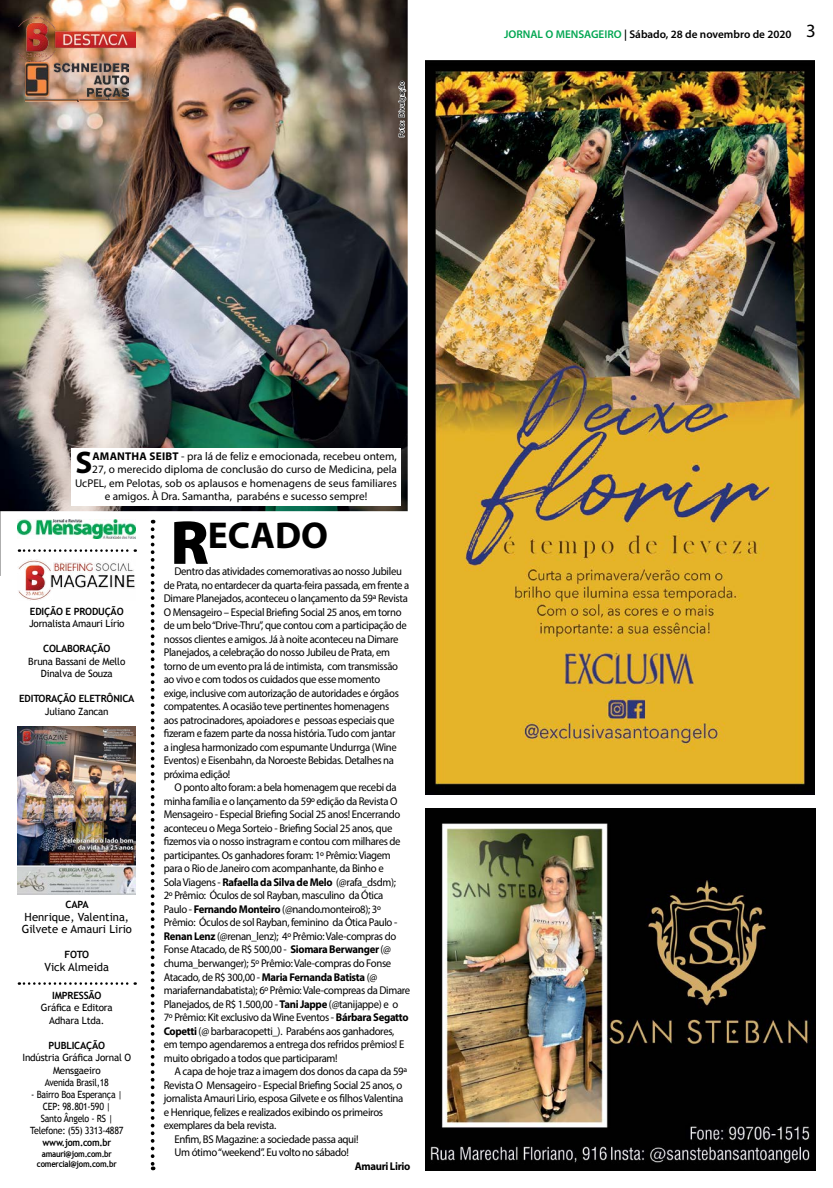
<style>
.page{position:relative;width:833px;height:1188px;background:#fff}
.page>*{position:absolute;margin:0;border:0;box-sizing:border-box;transform-origin:0 0}
.t1{font:700 37.5px "Myriad Pro";color:#000}
.t2{font:700 31.25px "Myriad Pro";color:#000}
.t3{font:11.25px/13.5px "Myriad Pro";letter-spacing:-.03em;color:#000;scale:.95 1}
.t4{font:11.25px "Myriad Pro";letter-spacing:-.03em;color:#000;scale:.96 1}
.t5{font:11.25px "Myriad Pro";color:#000}
.t6{font:11.25px/12.5px "Trebuchet MS";color:#000}
.t7{font:600 11.25px "Myriad Pro";color:#000}
.t8{font:700 11.25px "Myriad Pro";letter-spacing:-.03em;color:#000;scale:.96 1}
.t9{font:10px/12.5px "Trebuchet MS";letter-spacing:-.02em;color:#000;text-align:center}
.t10{font:700 10px "Trebuchet MS";letter-spacing:-.02em;color:#000}
.t11{font:10px/12px "Trebuchet MS";letter-spacing:-.02em;color:#000;text-align:center;scale:.89 1}
.t12{font:700 10px "Trebuchet MS";letter-spacing:-.02em;color:#000;scale:.89 1}
.t13{font:700 8.75px/10.5px "Trebuchet MS";letter-spacing:-.03em;color:#000;text-align:center;scale:.89 1}
.t14{font:600 7.5px "Myriad Pro";color:#000}
.s1{color:#00a651}
.s2{font-weight:400;font-size:18.75px}
.s3{font-weight:700}
.s4{font-weight:900;font-size:62.5px}
</style>
<div class="page">
<img style="left:425px;top:808px;width:390px;height:361px">
<img style="left:425px;top:60px;width:390px;height:734px">
<img style="left:18px;top:559px;width:117px;height:41px">
<svg style="left:151px;top:529px;width:3px;height:640px"></svg>
<svg style="left:19px;top:549px;width:117px;height:2px"></svg>
<svg style="left:19px;top:982px;width:117px;height:2px"></svg>
<img style="left:18px;top:519px;width:118px;height:19px">
<svg style="left:0;top:511px;width:1px;height:64px"></svg>
<img style="left:0;top:0;width:408px;height:511px">
<svg style="left:397px;top:81px;width:10px;height:57px"></svg>
<div style="left:71px;top:448px;width:329px;height:57px;background:#fff"></div>
<img style="left:25px;top:62px;width:103px;height:40px">
<img style="left:18px;top:18px;width:117px;height:43px">
<img style="left:18px;top:726px;width:118px;height:168px">
<p class="t14" style="left:397px;top:137px;width:58px;rotate:-90deg">Foto: Divulgação</p>
<p class="t7" style="left:504px;top:27px;width:313px"><span class="s1">JORNAL O MENSAGEIRO</span> | Sábado, 28 de novembro de 2020 <span class="s2">3</span></p>
<h2 class="t2" style="left:75px;top:442px;width:18px">S</h2>
<p class="t5" style="left:92px;top:449px;width:306px"><span class="s3">AMANTHA SEIBT</span> - pra lá de feliz e emocionada, recebeu ontem,</p>
<p class="t5" style="left:92px;top:462px;width:306px">27, o merecido diploma de conclusão do curso de Medicina, pela</p>
<p class="t5" style="left:75px;top:476px;width:323px">UcPEL, em Pelotas, sob os aplausos e homenagens de seus familiares</p>
<p class="t5" style="left:105px;top:489px;width:264px">e amigos. À Dra. Samantha, parabéns e sucesso sempre!</p>
<p class="t10" style="left:30px;top:604px;width:95px">EDIÇÃO E PRODUÇÃO</p>
<p class="t9" style="left:29px;top:617px;width:97px">Jornalista Amauri Lírio</p>
<p class="t10" style="left:43px;top:642px;width:69px">COLABORAÇÃO</p>
<p class="t9" style="left:28px;top:655px;width:98px">Bruna Bassani de Mello<br>Dinalva de Souza</p>
<p class="t10" style="left:19px;top:692px;width:117px">EDITORAÇÃO ELETRÔNICA</p>
<p class="t9" style="left:45px;top:705px;width:65px">Juliano Zancan</p>
<p class="t10" style="left:66px;top:898px;width:25px">CAPA</p>
<p class="t6" style="left:22px;top:910px;width:112px">Henrique, Valentina,<br>Gilvete e Amauri Lirio</p>
<p class="t10" style="left:65px;top:948px;width:26px">FOTO</p>
<p class="t6" style="left:45px;top:960px;width:66px">Vick Almeida</p>
<p class="t10" style="left:52px;top:988px;width:51px">IMPRESSÃO</p>
<p class="t9" style="left:41px;top:1001px;width:73px">Gráfica e Editora<br>Adhara Ltda.</p>
<p class="t10" style="left:49px;top:1038px;width:58px">PUBLICAÇÃO</p>
<p class="t9" style="left:22px;top:1051px;width:110px">Indústria Gráfica Jornal O<br>Mensgaeiro<br>Avenida Brasil,18</p>
<p class="t11" style="left:30px;top:1088px;width:106px">- Bairro Boa Esperança |<br>CEP: 98.801-590 |<br>Santo Ângelo - RS |<br>Telefone: (55) 3313-4887</p>
<p class="t12" style="left:43px;top:1136px;width:79px">www.jom.com.br</p>
<p class="t13" style="left:37px;top:1148px;width:91px">amauri@jom.com.br comercial@jom.com.br</p>
<h1 class="t1" style="left:170px;top:511px;width:159px"><span class="s4">R</span>ECADO</h1>
<p class="t3" style="left:164px;top:564px;width:260px;text-indent:11px">Dentro das atividades comemorativas ao nosso Jubileu de Prata, no entardecer da quarta-feira passada, em frente a Dimare Planejados, aconteceu o lançamento da 59ª Revista O Mensageiro – Especial Briefing Social 25 anos, em torno de um belo “Drive-Thru”, que contou com a participação de nossos clientes e amigos. Já à noite aconteceu na Dimare Planejados, a celebração do nosso Jubileu de Prata, em torno de um evento pra lá de intimista, com transmissão ao vivo e com todos os cuidados que esse momento<br>exige, inclusive com autorização de autoridades e órgãos compatentes. A ocasião teve pertinentes homenagens<br>aos patrocinadores, apoiadores e pessoas especiais que fizeram e fazem parte da nossa história. Tudo com jantar<br>a inglesa harmonizado com espumante Undurrga (Wine Eventos) e Eisenbahn, da Noroeste Bebidas. Detalhes na próxima edição!</p>
<p class="t3" style="left:164px;top:780px;width:261px;text-indent:11px">O ponto alto foram: a bela homenagem que recebi da minha família e o lançamento da 59º edição da Revista O Mensageiro - Especial Briefing Social 25 anos! Encerrando aconteceu o Mega Sorteio - Briefing Social 25 anos, que fizemos via o nosso instragram e contou com milhares de participantes. Os ganhadores foram: 1º Prêmio: Viagem para o Rio de Janeiro com acompanhante, da Binho e<br>Sola Viagens - <span class="s3">Rafaella da Silva de Melo</span> (@rafa_dsdm);<br>2º Prêmio: Óculos de sol Rayban, masculino da Ótica<br>Paulo - <span class="s3">Fernando Monteiro</span> (@nando.monteiro8); 3º Prêmio: Óculos de sol Rayban, feminino da Ótica Paulo - <span class="s3">Renan Lenz</span> (@renan_lenz); 4º Prêmio: Vale-compras do Fonse Atacado, de R$ 500,00 - <span class="s3">Siomara Berwanger</span> (@ chuma_berwanger); 5º Prêmio: Vale-compras do Fonse Atacado, de R$ 300,00 - <span class="s3">Maria Fernanda Batista</span> (@ mariafernandabatista); 6º Prêmio: Vale-compreas da Dimare Planejados, de R$ 1.500,00 - <span class="s3">Tani Jappe</span> (@tanijappe) e o<br>7º Prêmio: Kit exclusivo da Wine Eventos - <span class="s3">Bárbara Segatto Copetti</span> (@ barbaracopetti_). Parabéns aos ganhadores, em tempo agendaremos a entrega dos refridos prêmios! E muito obrigado a todos que participaram!</p>
<p class="t4" style="left:174px;top:1063px;width:244px">A capa de hoje traz a imagem dos donos da capa da 59ª</p>
<p class="t4" style="left:164px;top:1077px;width:250px">Revista O Mensageiro - Especial Briefing Social 25 anos, o</p>
<p class="t4" style="left:164px;top:1090px;width:251px">jornalista Amauri Lirio, esposa Gilvete e os filhos Valentina</p>
<p class="t4" style="left:164px;top:1104px;width:230px">e Henrique, felizes e realizados exibindo os primeiros</p>
<p class="t4" style="left:164px;top:1117px;width:119px">exemplares da bela revista.</p>
<p class="t4" style="left:174px;top:1131px;width:193px">Enfim, BS Magazine: a sociedade passa aqui!</p>
<p class="t4" style="left:174px;top:1144px;width:183px">Um ótimo “weekend”. Eu volto no sábado!</p>
<p class="t8" style="left:355px;top:1158px;width:60px">Amauri Lirio</p>
</div>
